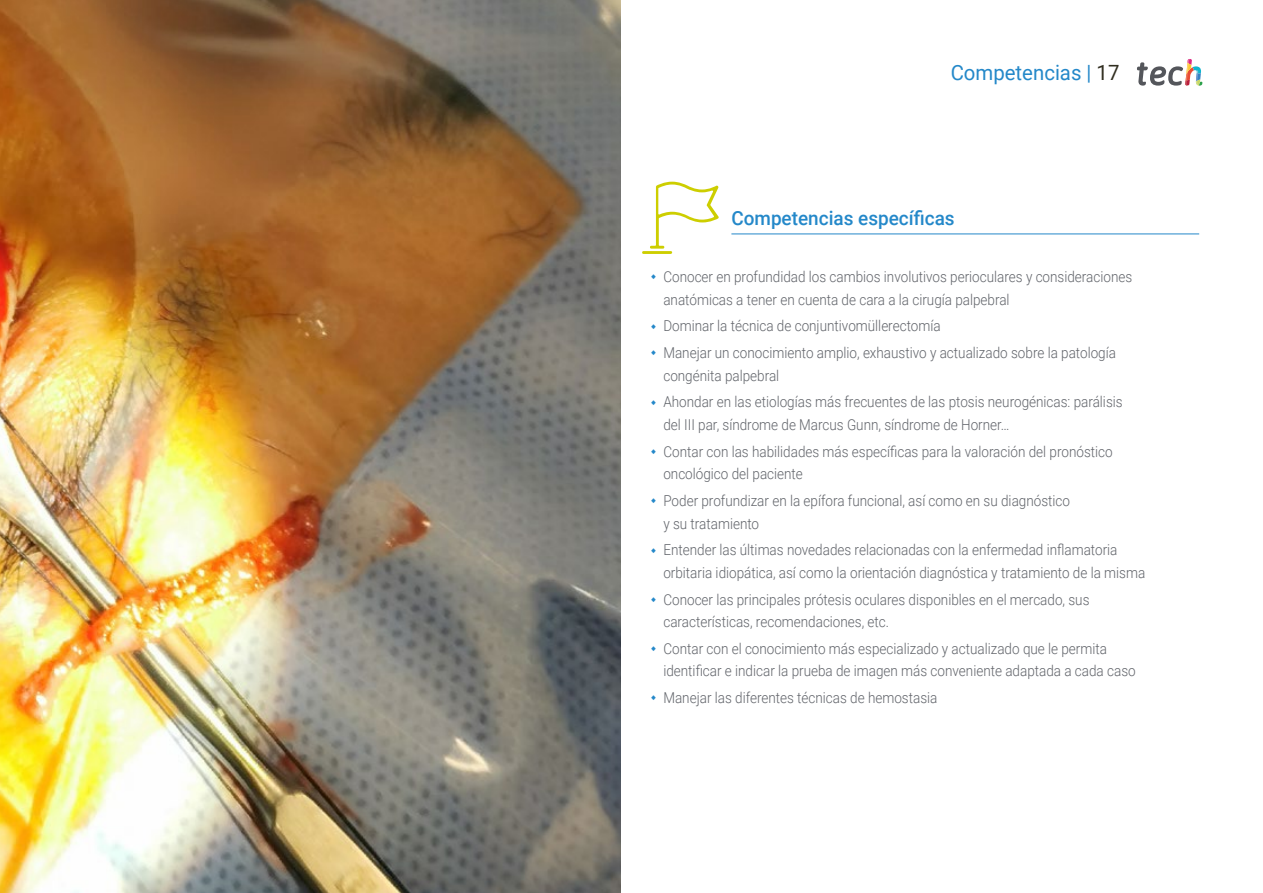
<style>
.page{position:relative;width:1263px;height:893px;background:#fff}
.page>*{position:absolute;margin:0;border:0;box-sizing:border-box;transform-origin:0 0}
.t1{font:21px "Roboto";color:#2488c9}
.t2{font:500 19.5px "Roboto";color:#2488c9}
.t3{font:300 15px/26.7px "Roboto";color:#61646a;scale:.9 1}
.s1{color:#312e20}
</style>
<div class="page">
<img style="left:0;top:0;width:621px;height:893px">
<hr style="left:731px;top:234px;width:468px;height:1px;background:#2488c9">
<hr style="left:642px;top:251px;width:30px;height:3px;background:#cdce00">
<svg style="left:650px;top:182px;width:69px;height:67px"></svg>
<svg style="left:1137px;top:59px;width:65px;height:27px"></svg>
<h1 class="t1" style="left:951px;top:57px;width:170px">Competencias | <span class="s1">17</span></h1>
<h2 class="t2" style="left:731px;top:205px;width:225px">Competencias específicas</h2>
<p class="t3" style="left:663px;top:265px;width:522px;line-height:22.5px">Conocer en profundidad los cambios involutivos perioculares y consideraciones anatómicas a tener en cuenta de cara a la cirugía palpebral</p>
<p class="t3" style="left:663px;top:312px;width:504px">Dominar la técnica de conjuntivomüllerectomía<br>Manejar un conocimiento amplio, exhaustivo y actualizado sobre la patología</p>
<p class="t3" style="left:663px;top:361px;width:512px">congénita palpebral<br>Ahondar en las etiologías más frecuentes de las ptosis neurogénicas: parálisis</p>
<p class="t3" style="left:663px;top:411px;width:501px">del III par, síndrome de Marcus Gunn, síndrome de Horner…<br>Contar con las habilidades más específicas para la valoración del pronóstico</p>
<p class="t3" style="left:663px;top:460px;width:453px">oncológico del paciente<br>Poder profundizar en la epífora funcional, así como en su diagnóstico</p>
<p class="t3" style="left:663px;top:509px;width:506px">y su tratamiento<br>Entender las últimas novedades relacionadas con la enfermedad inflamatoria</p>
<p class="t3" style="left:663px;top:558px;width:537px">orbitaria idiopática, así como la orientación diagnóstica y tratamiento de la misma<br>Conocer las principales prótesis oculares disponibles en el mercado, sus</p>
<p class="t3" style="left:663px;top:608px;width:494px">características, recomendaciones, etc.<br>Contar con el conocimiento más especializado y actualizado que le permita</p>
<p class="t3" style="left:663px;top:657px;width:526px">identificar e indicar la prueba de imagen más conveniente adaptada a cada caso<br>Manejar las diferentes técnicas de hemostasia</p>
</div>
